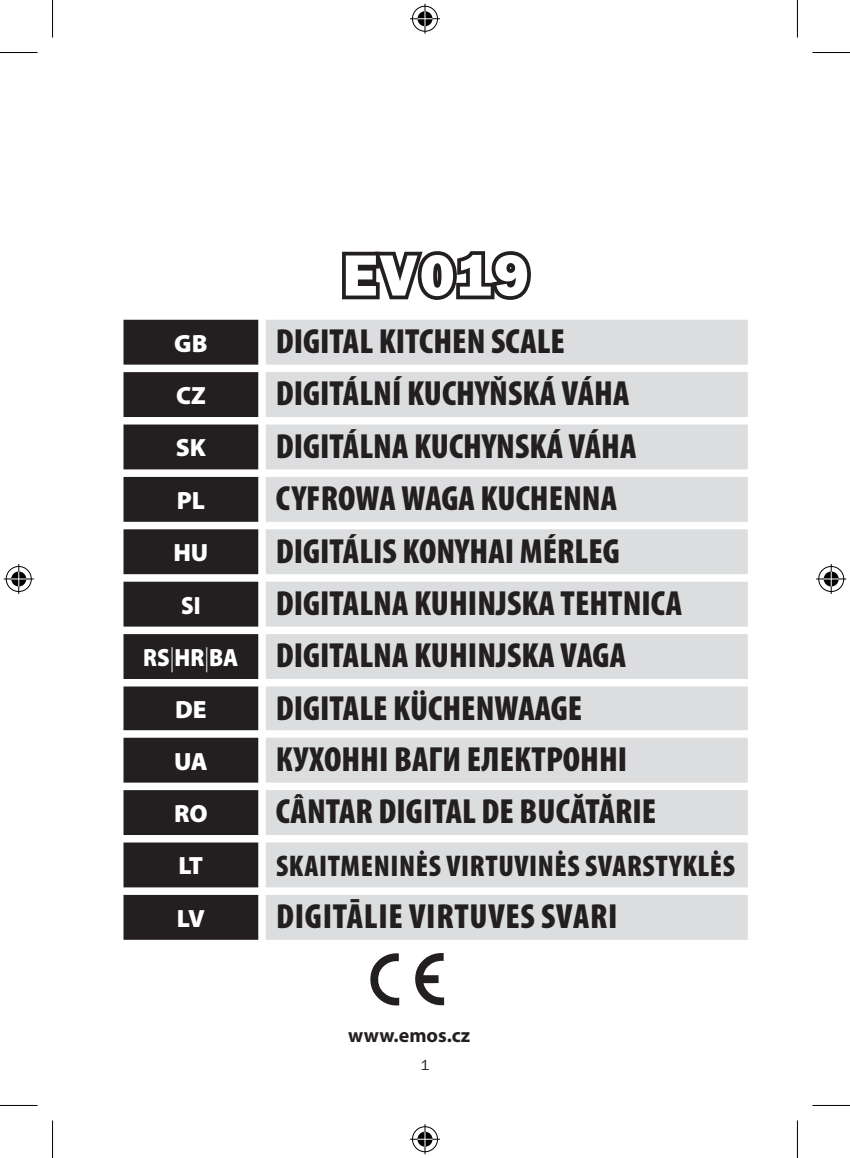
<style>
.page{position:relative;width:850px;height:1158px;background:#fff}
.page>*{position:absolute;margin:0;border:0;box-sizing:border-box;transform-origin:0 0}
.t1{font:60px "Franklin Got Itc TEE Heav";letter-spacing:.04em;color:#fff}
.t2{font:900 condensed 35px/52.2px "Myriad Pro";color:#231f20}
.t3{font:900 condensed 35px "Myriad Pro";letter-spacing:.02em;color:#231f20}
.t4{font:900 condensed 30px "Myriad Pro";letter-spacing:.02em;color:#231f20}
.t5{font:900 25px "Myriad Pro";color:#fff}
.t6{font:900 25px "Myriad Pro";color:#fff;scale:.9 1}
.t7{font:700 20px "Myriad Pro";color:#231f20}
.t8{font:15px "Franklin Got Itc TEE";color:#231f20}
.s1{font-stretch:normal;font-size:25px;color:#fff}
.s2{font-weight:300;font-stretch:normal;font-size:25px;color:#fff}
</style>
<div class="page">
<svg style="left:342px;top:251px;width:189px;height:49px"></svg>
<svg style="left:123px;top:320px;width:135px;height:97px;background:#363233"></svg>
<svg style="left:266px;top:320px;width:481px;height:619px;background:#e0e1e3"></svg>
<svg style="left:123px;top:424px;width:135px;height:515px;background:#403d3e"></svg>
<svg style="left:415px;top:953px;width:29px;height:53px"></svg>
<svg style="left:370px;top:953px;width:29px;height:53px"></svg>
<hr style="left:0;top:52px;width:38px;height:1px;background:#000">
<hr style="left:812px;top:52px;width:37px;height:1px;background:#000">
<hr style="left:0;top:1104px;width:38px;height:1px;background:#000">
<hr style="left:812px;top:1104px;width:37px;height:1px;background:#000">
<hr style="left:52px;top:0;width:1px;height:38px;background:#000">
<hr style="left:52px;top:1120px;width:1px;height:37px;background:#000">
<hr style="left:796px;top:0;width:1px;height:38px;background:#000">
<hr style="left:796px;top:1120px;width:1px;height:37px;background:#000">
<div style="left:410px;top:5px;width:29px;height:28px;border:3px solid #fff;border-radius:50%"></div>
<hr style="left:410px;top:17px;width:30px;height:3px;background:#fff">
<hr style="left:423px;top:4px;width:3px;height:30px;background:#fff">
<div style="left:415px;top:10px;width:19px;height:18px;border:3px solid #fff;border-radius:50%"></div>
<div style="left:412px;top:6px;width:25px;height:26px;border:1px solid #000;border-radius:50%"></div>
<hr style="left:410px;top:18px;width:30px;height:1px;background:#000">
<hr style="left:424px;top:4px;width:1px;height:30px;background:#000">
<svg style="left:417px;top:11px;width:15px;height:15px"></svg>
<div style="left:410px;top:1125px;width:29px;height:28px;border:3px solid #fff;border-radius:50%"></div>
<hr style="left:410px;top:1137px;width:30px;height:3px;background:#fff">
<hr style="left:423px;top:1124px;width:3px;height:30px;background:#fff">
<div style="left:415px;top:1130px;width:19px;height:18px;border:3px solid #fff;border-radius:50%"></div>
<div style="left:412px;top:1126px;width:25px;height:25px;border:1px solid #000;border-radius:50%"></div>
<hr style="left:410px;top:1138px;width:30px;height:1px;background:#000">
<hr style="left:424px;top:1124px;width:1px;height:30px;background:#000">
<svg style="left:417px;top:1131px;width:15px;height:15px"></svg>
<div style="left:5px;top:565px;width:28px;height:28px;border:3px solid #fff;border-radius:50%"></div>
<hr style="left:4px;top:577px;width:30px;height:3px;background:#fff">
<hr style="left:17px;top:564px;width:3px;height:30px;background:#fff">
<div style="left:10px;top:570px;width:18px;height:18px;border:3px solid #fff;border-radius:50%"></div>
<div style="left:6px;top:566px;width:26px;height:25px;border:1px solid #000;border-radius:50%"></div>
<hr style="left:4px;top:578px;width:30px;height:1px;background:#000">
<hr style="left:18px;top:564px;width:1px;height:30px;background:#000">
<svg style="left:11px;top:571px;width:15px;height:15px"></svg>
<div style="left:816px;top:565px;width:28px;height:28px;border:3px solid #fff;border-radius:50%"></div>
<hr style="left:815px;top:577px;width:30px;height:3px;background:#fff">
<hr style="left:829px;top:564px;width:3px;height:30px;background:#fff">
<div style="left:821px;top:570px;width:18px;height:18px;border:3px solid #fff;border-radius:50%"></div>
<div style="left:818px;top:566px;width:25px;height:25px;border:1px solid #000;border-radius:50%"></div>
<hr style="left:815px;top:578px;width:30px;height:1px;background:#000">
<hr style="left:830px;top:564px;width:1px;height:30px;background:#000">
<svg style="left:823px;top:571px;width:15px;height:15px"></svg>
<h1 class="t1" style="left:342px;top:241px;width:188px">EV019</h1>
<p class="t5" style="left:174px;top:326px;width:35px">GB</p>
<p class="t2" style="left:276px;top:316px;width:290px">DIGITAL KITCHEN SCALE</p>
<p class="t5" style="left:176px;top:379px;width:31px">CZ</p>
<p class="t2" style="left:276px;top:368px;width:355px">DIGITÁLNÍ KUCHYŇSKÁ VÁHA</p>
<p class="t5" style="left:176px;top:431px;width:32px">SK</p>
<p class="t2" style="left:276px;top:420px;width:362px">DIGITÁLNA KUCHYNSKÁ VÁHA</p>
<p class="t5" style="left:177px;top:483px;width:30px">PL</p>
<p class="t2" style="left:276px;top:473px;width:343px">CYFROWA WAGA KUCHENNA</p>
<p class="t5" style="left:173px;top:536px;width:37px">HU</p>
<p class="t2" style="left:276px;top:525px;width:345px">DIGITÁLIS KONYHAI MÉRLEG</p>
<p class="t6" style="left:181px;top:588px;width:23px">SI</p>
<p class="t2" style="left:143px;top:577px;width:540px;text-indent:132px">DIGITALNA KUHINJSKA TEHTNICA<br><span class="s1">RS</span><span class="s2">|</span><span class="s1">HR</span><span class="s2">|</span><span class="s1">BA</span> DIGITALNA KUHINJSKA VAGA</p>
<p class="t5" style="left:175px;top:692px;width:33px">DE</p>
<p class="t2" style="left:276px;top:682px;width:308px">DIGITALE KÜCHENWAAGE</p>
<p class="t5" style="left:174px;top:744px;width:35px">UA</p>
<p class="t2" style="left:276px;top:733px;width:353px">КУХОННІ ВАГИ ЕЛЕКТРОННІ</p>
<p class="t5" style="left:174px;top:796px;width:35px">RO</p>
<p class="t2" style="left:276px;top:786px;width:382px">CÂNTAR DIGITAL DE BUCĂTĂRIE</p>
<p class="t5" style="left:178px;top:849px;width:26px">LT</p>
<p class="t4" style="left:276px;top:849px;width:460px">SKAITMENINĖS VIRTUVINĖS SVARSTYKLĖS</p>
<p class="t5" style="left:177px;top:901px;width:30px">LV</p>
<p class="t3" style="left:276px;top:897px;width:343px">DIGITĀLIE VIRTUVES SVARI</p>
<p class="t7" style="left:348px;top:1021px;width:123px">www.emos.cz</p>
<p class="t8" style="left:420px;top:1056px;width:10px">1</p>
</div>
